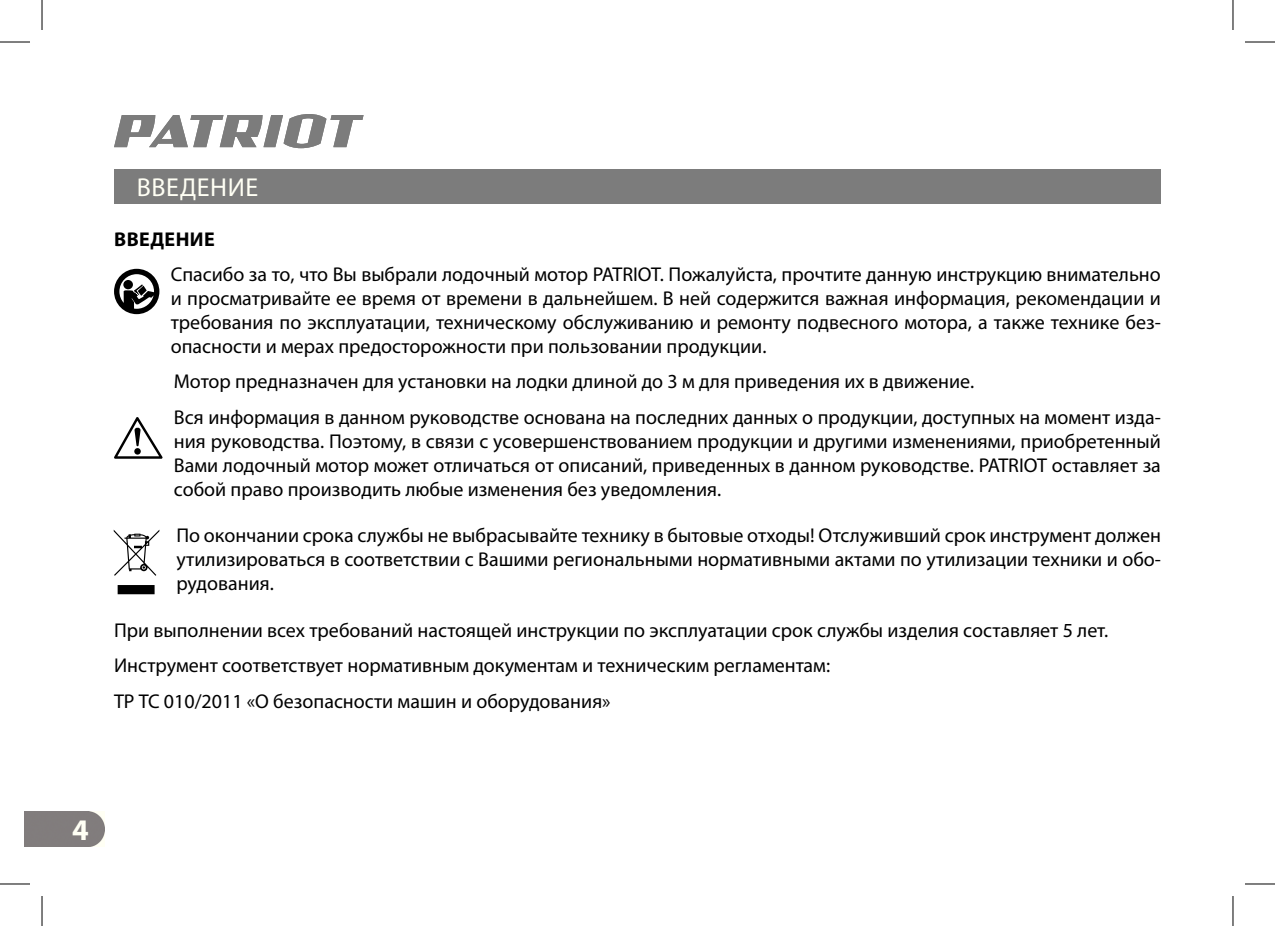
<style>
.page{position:relative;width:1275px;height:926px;background:#fff}
.page>*{position:absolute;margin:0;border:0;box-sizing:border-box;transform-origin:0 0}
.t1{font:700 30px "Myriad Pro";color:#fffff4}
.t2{font:26px "Myriad Pro";letter-spacing:.02em;color:#fffff4}
.t3{font:20px/24px "Myriad Pro";color:#000;text-align:justify}
.t4{font:700 20px "Myriad Pro";letter-spacing:.02em;color:#000}
</style>
<div class="page">
<div style="left:25px;top:812px;width:79px;height:35px;background:#817c7d"></div>
<svg style="left:114px;top:114px;width:249px;height:34px"></svg>
<div style="left:114px;top:169px;width:1047px;height:34px;background:#7c7c7c"></div>
<svg style="left:114px;top:417px;width:49px;height:42px"></svg>
<svg style="left:114px;top:269px;width:45px;height:45px"></svg>
<svg style="left:114px;top:530px;width:45px;height:64px"></svg>
<hr style="left:0;top:42px;width:30px;height:1px;background:#000">
<hr style="left:1245px;top:42px;width:30px;height:1px;background:#000">
<hr style="left:0;top:884px;width:30px;height:1px;background:#000">
<hr style="left:1245px;top:884px;width:30px;height:1px;background:#000">
<hr style="left:42px;top:0;width:1px;height:30px;background:#000">
<hr style="left:42px;top:896px;width:1px;height:30px;background:#000">
<hr style="left:1232px;top:0;width:1px;height:30px;background:#000">
<hr style="left:1232px;top:896px;width:1px;height:30px;background:#000">
<h2 class="t2" style="left:137px;top:175px;width:123px">ВВедение</h2>
<p class="t4" style="left:114px;top:229px;width:102px">ВВЕДЕНИЕ</p>
<p class="t3" style="left:171px;top:263px;width:991px">спасибо за то, что Вы выбрали лодочный мотор PATRIOT. Пожалуйста, прочтите данную инструкцию внимательно и просматривайте ее время от времени в дальнейшем. В ней содержится важная информация, рекомендации и требования по эксплуатации, техническому обслуживанию и ремонту подвесного мотора, а также технике без&shy;опасности и мерах предосторожности при пользовании продукции.</p>
<p class="t3" style="left:174px;top:365px;width:988px;line-height:35.4px">Мотор предназначен для установки на лодки длиной до 3 м для приведения их в движение.<br>Вся информация в данном руководстве основана на последних данных о продукции, доступных на момент изда-</p>
<p class="t3" style="left:174px;top:430px;width:988px">ния руководства. Поэтому, в связи с усовершенствованием продукции и другими изменениями, приобретенный Вами лодочный мотор может отличаться от описаний, приведенных в данном руководстве. PATRIOT оставляет за собой право производить любые изменения без уведомления.</p>
<p class="t3" style="left:176px;top:524px;width:986px">По окончании срока службы не выбрасывайте технику в бытовые отходы! отслуживший срок инструмент должен утилизироваться в соответствии с Вашими региональными нормативными актами по утилизации техники и обо&shy;рудования.</p>
<p class="t3" style="left:114px;top:613px;width:995px;line-height:35.4px;text-align:left">При выполнении всех требований настоящей инструкции по эксплуатации срок службы изделия составляет 5 лет. инструмент соответствует нормативным документам и техническим регламентам:<br>тр тс 010/2011 «о безопасности машин и оборудования»</p>
<h1 class="t1" style="left:72px;top:815px;width:18px">4</h1>
</div>
